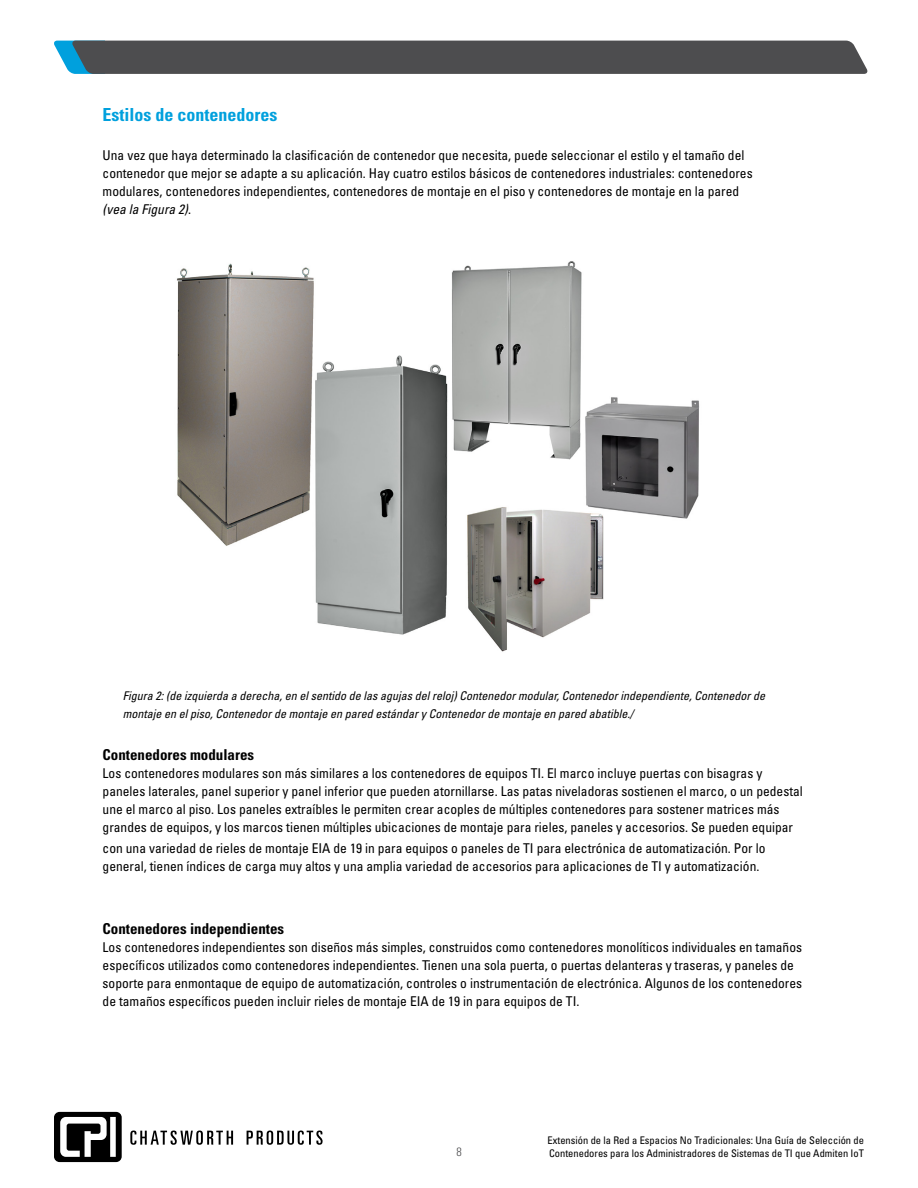
<style>
.page{position:relative;width:918px;height:1188px;background:#fff}
.page>*{position:absolute;margin:0;border:0;box-sizing:border-box;transform-origin:0 0}
.t1{font:700 condensed 18px "Univers LT Std";color:#00a0dd}
.t2{font:700 condensed 15px "Univers LT Std";color:#000}
.t3{font:condensed 13.5px/18px "Univers LT Std";color:#000}
.t4{font:italic condensed 12px/18px "Univers LT Std";color:#000}
.t5{font:300 condensed 12px "Univers LT Std";color:#4d4d4f}
.t6{font:condensed 10.5px/12.6px "Univers LT Std";color:#000}
.s1{font-style:italic}
</style>
<div class="page">
<svg style="left:54px;top:41px;width:814px;height:33px;background:#4f5255"></svg>
<svg style="left:54px;top:1112px;width:68px;height:50px"></svg>
<svg style="left:130px;top:1131px;width:103px;height:14px"></svg>
<svg style="left:247px;top:1131px;width:76px;height:14px"></svg>
<img style="left:176px;top:261px;width:524px;height:391px">
<h1 class="t1" style="left:103px;top:104px;width:176px">Estilos de contenedores</h1>
<p class="t3" style="left:103px;top:146px;width:652px">Una vez que haya determinado la clasificación de contenedor que necesita, puede seleccionar el estilo y el tamaño del contenedor que mejor se adapte a su aplicación. Hay cuatro estilos básicos de contenedores industriales: contenedores modulares, contenedores independientes, contenedores de montaje en el piso y contenedores de montaje en la pared <span class="s1">(vea la Figura 2)</span>.</p>
<p class="t4" style="left:123px;top:687px;width:644px">Figura 2: (de izquierda a derecha, en el sentido de las agujas del reloj) Contenedor modular, Contenedor independiente, Contenedor de montaje en el piso, Contenedor de montaje en pared estándar y Contenedor de montaje en pared abatible./</p>
<p class="t2" style="left:103px;top:745px;width:153px">Contenedores modulares</p>
<p class="t3" style="left:103px;top:764px;width:702px">Los contenedores modulares son más similares a los contenedores de equipos TI. El marco incluye puertas con bisagras y paneles laterales, panel superior y panel inferior que pueden atornillarse. Las patas niveladoras sostienen el marco, o un pedestal une el marco al piso. Los paneles extraíbles le permiten crear acoples de múltiples contenedores para sostener matrices más grandes de equipos, y los marcos tienen múltiples ubicaciones de montaje para rieles, paneles y accesorios. Se pueden equipar</p>
<p class="t3" style="left:103px;top:839px;width:664px">con una variedad de rieles de montaje EIA de 19 in para equipos o paneles de TI para electrónica de automatización. Por lo general, tienen índices de carga muy altos y una amplia variedad de accesorios para aplicaciones de TI y automatización.</p>
<p class="t2" style="left:103px;top:919px;width:183px">Contenedores independientes</p>
<p class="t3" style="left:103px;top:938px;width:701px">Los contenedores independientes son diseños más simples, construidos como contenedores monolíticos individuales en tamaños específicos utilizados como contenedores independientes. Tienen una sola puerta, o puertas delanteras y traseras, y paneles de soporte para enmontaque de equipo de automatización, controles o instrumentación de electrónica. Algunos de los contenedores de tamaños específicos pueden incluir rieles de montaje EIA de 19 in para equipos de TI.</p>
<p class="t5" style="left:456px;top:1144px;width:7px">8</p>
<p class="t6" style="left:548px;top:1134px;width:318px">Extensión de la Red a Espacios No Tradicionales: Una Guía de Selección de<br>Contenedores para los Administradores de Sistemas de TI que Admiten IoT</p>
</div>
